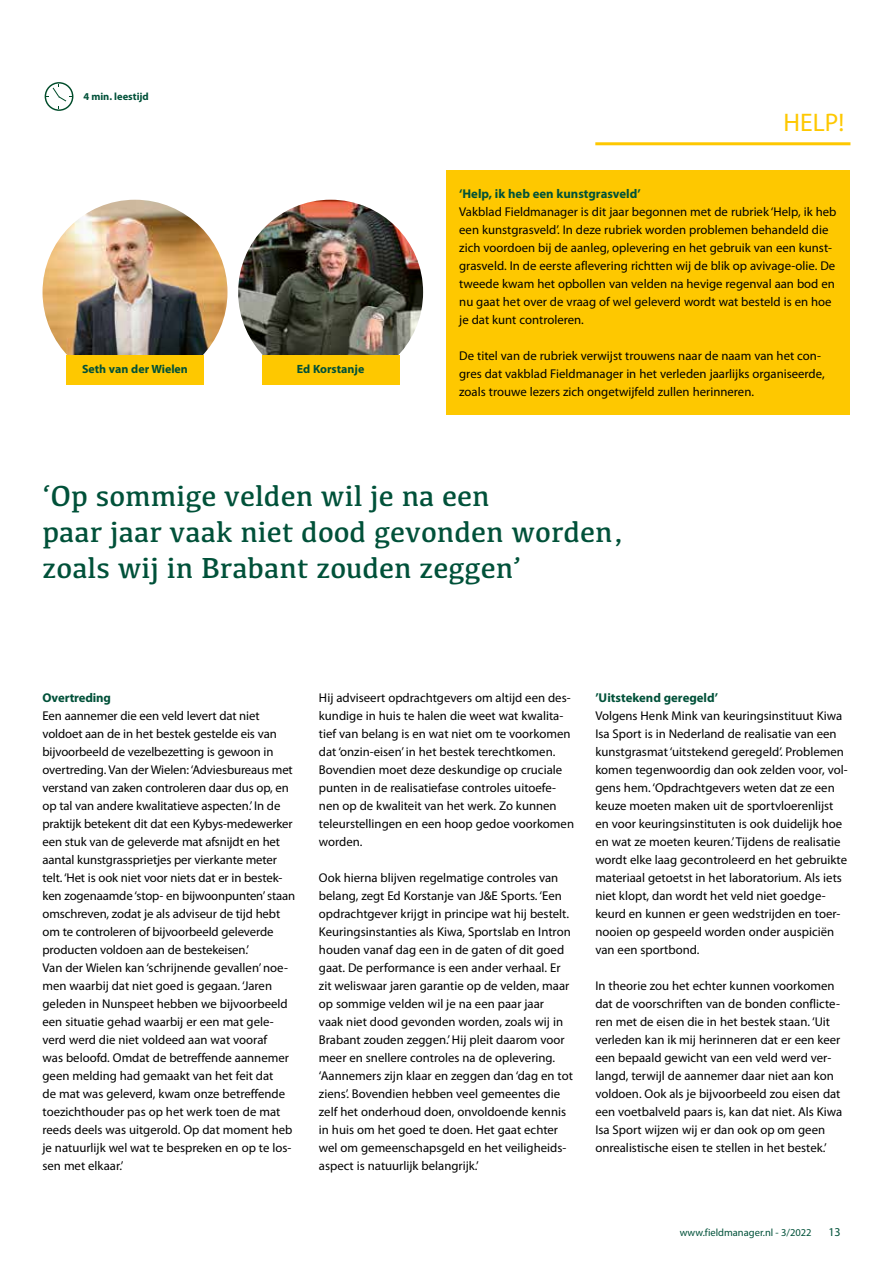
<style>
.page{position:relative;width:893px;height:1263px;background:#fff}
.page>*{position:absolute;margin:0;border:0;box-sizing:border-box;transform-origin:0 0}
.t1{font:30px/36px "Kefa";color:#005139}
.t2{font:25.5px "Myriad Pro";color:#fec800}
.t3{font:12.75px/18px "Myriad Pro";color:#000}
.t4{font:700 12.75px "Myriad Pro";color:#005139}
.t5{font:700 12px "Myriad Pro";color:#005139}
.t6{font:12px "Myriad Pro";color:#005139}
.t7{font:10.5px "Myriad Pro";color:#005139}
.t8{font:700 10.5px "Myriad Pro";color:#005139}
</style>
<div class="page">
<hr style="left:595px;top:142px;width:255px;height:3px;background:#fec800">
<svg style="left:45px;top:82px;width:28px;height:29px"></svg>
<div style="left:446px;top:170px;width:404px;height:245px;background:#fec800"></div>
<img style="left:43px;top:200px;width:184px;height:185px;border-radius:92px">
<div style="left:66px;top:355px;width:138px;height:30px;background:#fec800"></div>
<img style="left:238px;top:200px;width:185px;height:159px">
<div style="left:262px;top:355px;width:137px;height:30px;background:#fec800"></div>
<p class="t8" style="left:83px;top:90px;width:67px">4 min. leestijd</p>
<p class="t5" style="left:82px;top:362px;width:107px">Seth van der Wielen</p>
<p class="t5" style="left:297px;top:362px;width:69px">Ed Korstanje</p>
<h2 class="t2" style="left:783px;top:107px;width:62px">HELP!</h2>
<p class="t4" style="left:459px;top:185px;width:183px">‘Help, ik heb een kunstgrasveld’</p>
<p class="t3" style="left:459px;top:203px;width:379px">Vakblad Fieldmanager is dit jaar begonnen met de rubriek ‘Help, ik heb een kunstgrasveld’. In deze rubriek worden problemen behandeld die zich voordoen bij de aanleg, oplevering en het gebruik van een kunst&shy;grasveld. In de eerste aflevering richtten wij de blik op avivage-olie. De tweede kwam het opbollen van velden na hevige regenval aan bod en nu gaat het over de vraag of wel geleverd wordt wat besteld is en hoe je dat kunt controleren.</p>
<p class="t3" style="left:459px;top:347px;width:367px">De titel van de rubriek verwijst trouwens naar de naam van het con&shy;gres dat vakblad Fieldmanager in het verleden jaarlijks organiseerde, zoals trouwe lezers zich ongetwijfeld zullen herinneren.</p>
<h1 class="t1" style="left:43px;top:477px;width:583px">‘Op sommige velden wil je na een<br>paar jaar vaak niet dood gevonden worden, zoals wij in Brabant zouden zeggen’</h1>
<p class="t4" style="left:43px;top:689px;width:70px">Overtreding</p>
<p class="t3" style="left:43px;top:707px;width:254px">Een aannemer die een veld levert dat niet voldoet aan de in het bestek gestelde eis van bijvoorbeeld de vezelbezetting is gewoon in overtreding. Van der Wielen: ‘Adviesbureaus met verstand van zaken controleren daar dus op, en op tal van andere kwalitatieve aspecten.’ In de praktijk betekent dit dat een Kybys-medewerker een stuk van de geleverde mat afsnijdt en het aantal kunstgrassprietjes per vierkante meter telt. ‘Het is ook niet voor niets dat er in bestek&shy;ken zogenaamde ‘stop- en bijwoonpunten’ staan omschreven, zodat je als adviseur de tijd hebt om te controleren of bijvoorbeeld geleverde producten voldoen aan de bestekeisen.’<br>Van der Wielen kan ‘schrijnende gevallen’ noe&shy;men waarbij dat niet goed is gegaan. ‘Jaren geleden in Nunspeet hebben we bijvoorbeeld een situatie gehad waarbij er een mat gele&shy;verd werd die niet voldeed aan wat vooraf<br>was beloofd. Omdat de betreffende aannemer geen melding had gemaakt van het feit dat<br>de mat was geleverd, kwam onze betreffende toezichthouder pas op het werk toen de mat reeds deels was uitgerold. Op dat moment heb je natuurlijk wel wat te bespreken en op te los&shy;sen met elkaar.’</p>
<p class="t3" style="left:319px;top:689px;width:257px">Hij adviseert opdrachtgevers om altijd een des&shy;kundige in huis te halen die weet wat kwalita&shy;tief van belang is en wat niet om te voorkomen dat ‘onzin-eisen’ in het bestek terechtkomen.<br>Bovendien moet deze deskundige op cruciale punten in de realisatiefase controles uitoefe&shy;nen op de kwaliteit van het werk. Zo kunnen teleurstellingen en een hoop gedoe voorkomen worden.</p>
<p class="t3" style="left:319px;top:869px;width:255px">Ook hierna blijven regelmatige controles van belang, zegt Ed Korstanje van J&amp;E Sports. ‘Een opdrachtgever krijgt in principe wat hij bestelt.<br>Keuringsinstanties als Kiwa, Sportslab en Intron houden vanaf dag een in de gaten of dit goed gaat. De performance is een ander verhaal. Er zit weliswaar jaren garantie op de velden, maar op sommige velden wil je na een paar jaar<br>vaak niet dood gevonden worden, zoals wij in Brabant zouden zeggen.’ Hij pleit daarom voor meer en snellere controles na de oplevering. ‘Aannemers zijn klaar en zeggen dan ‘dag en tot ziens’. Bovendien hebben veel gemeentes die zelf het onderhoud doen, onvoldoende kennis in huis om het goed te doen. Het gaat echter wel om gemeenschapsgeld en het veiligheids&shy;aspect is natuurlijk belangrijk.’</p>
<p class="t4" style="left:595px;top:690px;width:124px">’Uitstekend geregeld’</p>
<p class="t3" style="left:595px;top:707px;width:254px">Volgens Henk Mink van keuringsinstituut Kiwa Isa Sport is in Nederland de realisatie van een kunstgrasmat ‘uitstekend geregeld’. Problemen komen tegenwoordig dan ook zelden voor, vol&shy;gens hem. ‘Opdrachtgevers weten dat ze een keuze moeten maken uit de sportvloerenlijst en voor keuringsinstituten is ook duidelijk hoe en wat ze moeten keuren.’ Tijdens de realisatie wordt elke laag gecontroleerd en het gebruikte materiaal getoetst in het laboratorium. Als iets niet klopt, dan wordt het veld niet goedge&shy;keurd en kunnen er geen wedstrijden en toer&shy;nooien op gespeeld worden onder auspiciën van een sportbond.</p>
<p class="t3" style="left:595px;top:977px;width:249px">In theorie zou het echter kunnen voorkomen dat de voorschriften van de bonden conflicte&shy;ren met de eisen die in het bestek staan. ‘Uit verleden kan ik mij herinneren dat er een keer een bepaald gewicht van een veld werd ver&shy;langd, terwijl de aannemer daar niet aan kon voldoen. Ook als je bijvoorbeeld zou eisen dat een voetbalveld paars is, kan dat niet. Als Kiwa Isa Sport wijzen wij er dan ook op om geen onrealistische eisen te stellen in het bestek.’</p>
<p class="t7" style="left:680px;top:1226px;width:133px">www.fieldmanager.nl - 3/2022</p>
<p class="t6" style="left:828px;top:1224px;width:14px">13</p>
</div>
